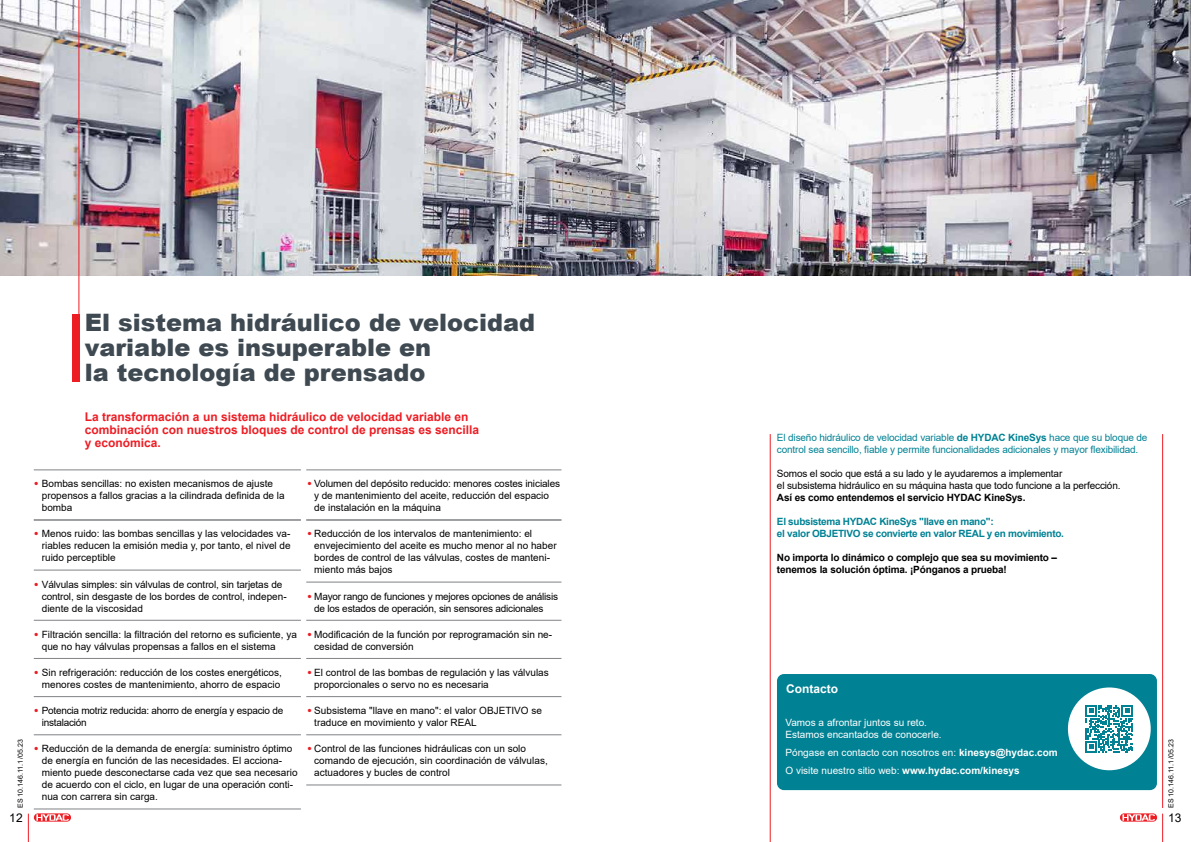
<style>
.page{position:relative;width:1191px;height:842px;background:#fff}
.page>*{position:absolute;margin:0;border:0;box-sizing:border-box;transform-origin:0 0}
.t1{font:900 24px/25px "Arial";color:#3e4951}
.t2{font:700 12px/13px "Arial";color:#ed1d24}
.t3{font:700 12px "Arial";color:#fff}
.t4{font:12px "Arial";color:#000}
.t5{font:10px/12px "Arial";color:#000}
.t6{font:10px/12px "Arial";color:#fff}
.t7{font:10px/12px "Arial";letter-spacing:-.015em;color:#008294}
.t8{font:700 10px/12px "Arial";letter-spacing:-.015em;color:#000}
.t9{font:10px/12px "Arial";letter-spacing:-.02em;color:#000}
.t10{font:700 10px/12px "Arial";letter-spacing:-.03em;color:#008294}
.t11{font:10px/12px "Arial";letter-spacing:-.025em;color:#000}
.t12{font:7px "Arial";color:#000}
.s1{font-weight:900;color:#ed1d24}
.s2{font-weight:700}
</style>
<div class="page">
<img style="left:0;top:0;width:1191px;height:276px">
<hr style="left:78px;top:0;width:1px;height:381px;background:#ed1d24">
<div style="left:72px;top:314px;width:7px;height:67px;background:#ed1d24"></div>
<hr style="left:306px;top:470px;width:255px;height:1px;background:#808285">
<hr style="left:306px;top:520px;width:255px;height:1px;background:#808285">
<hr style="left:306px;top:582px;width:255px;height:1px;background:#808285">
<hr style="left:306px;top:620px;width:255px;height:1px;background:#808285">
<hr style="left:306px;top:658px;width:255px;height:1px;background:#808285">
<hr style="left:306px;top:696px;width:255px;height:1px;background:#808285">
<hr style="left:306px;top:734px;width:255px;height:1px;background:#808285">
<hr style="left:306px;top:785px;width:255px;height:1px;background:#808285">
<hr style="left:34px;top:470px;width:267px;height:1px;background:#808285">
<hr style="left:34px;top:520px;width:267px;height:1px;background:#808285">
<hr style="left:34px;top:570px;width:267px;height:1px;background:#808285">
<hr style="left:34px;top:620px;width:267px;height:1px;background:#808285">
<hr style="left:34px;top:658px;width:267px;height:1px;background:#808285">
<hr style="left:34px;top:696px;width:267px;height:1px;background:#808285">
<hr style="left:34px;top:734px;width:267px;height:1px;background:#808285">
<hr style="left:34px;top:809px;width:267px;height:1px;background:#808285">
<hr style="left:1162px;top:434px;width:1px;height:374px;background:#ed1d24">
<hr style="left:770px;top:434px;width:1px;height:408px;background:#ed1d24">
<div style="left:777px;top:674px;width:380px;height:116px;background:#008294;border-radius:7px"></div>
<div style="left:1068px;top:687px;width:82px;height:83px;background:#fff;border-radius:50%"></div>
<svg style="left:1085px;top:705px;width:48px;height:48px"></svg>
<svg style="left:28px;top:814px;width:1px;height:28px"></svg>
<svg style="left:1162px;top:814px;width:1px;height:28px"></svg>
<svg style="left:34px;top:813px;width:37px;height:9px"></svg>
<svg style="left:36px;top:814px;width:33px;height:7px"></svg>
<div style="left:1119px;top:813px;width:38px;height:9px;border:1px solid #fff;border-radius:4px"></div>
<svg style="left:1120px;top:813px;width:37px;height:9px"></svg>
<svg style="left:1122px;top:814px;width:32px;height:7px"></svg>
<h1 class="t1" style="left:85px;top:309px;width:452px">El sistema hidráulico de velocidad variable es insuperable en<br>la tecnología de prensado</h1>
<p class="t2" style="left:85px;top:411px;width:396px">La transformación a un sistema hidráulico de velocidad variable en combinación con nuestros bloques de control de prensas es sencilla y económica.</p>
<p class="t5" style="left:314px;top:478px;width:247px;text-indent:-7px"><span class="s1">•</span> Volumen del depósito reducido: menores costes iniciales y de mantenimiento del aceite, reducción del espacio de instalación en la máquina</p>
<p class="t5" style="left:314px;top:528px;width:244px;text-indent:-7px"><span class="s1">•</span> Reducción de los intervalos de mantenimiento: el envejecimiento del aceite es mucho menor al no haber bordes de control de las válvulas, costes de manteni&shy;miento más bajos</p>
<p class="t9" style="left:314px;top:590px;width:245px;text-indent:-7px"><span class="s1">•</span> Mayor rango de funciones y mejores opciones de análisis de los estados de operación, sin sensores adicionales</p>
<p class="t5" style="left:314px;top:628px;width:239px;text-indent:-7px"><span class="s1">•</span> Modificación de la función por reprogramación sin ne&shy;cesidad de conversión</p>
<p class="t5" style="left:314px;top:666px;width:236px;text-indent:-7px"><span class="s1">•</span> El control de las bombas de regulación y las válvulas proporcionales o servo no es necesaria</p>
<p class="t5" style="left:314px;top:704px;width:229px;text-indent:-7px"><span class="s1">•</span> Subsistema "llave en mano": el valor OBJETIVO se traduce en movimiento y valor REAL</p>
<p class="t5" style="left:314px;top:743px;width:235px;text-indent:-7px"><span class="s1">•</span> Control de las funciones hidráulicas con un solo comando de ejecución, sin coordinación de válvulas, actuadores y bucles de control</p>
<p class="t7" style="left:777px;top:432px;width:372px">El diseño hidráulico de velocidad variable <span class="s2">de HYDAC KineSys</span> hace que su bloque de control sea sencillo, fiable y permite funcionalidades adicionales y mayor flexibilidad.</p>
<p class="t5" style="left:777px;top:468px;width:345px">Somos el socio que está a su lado y le ayudaremos a implementar<br>el subsistema hidráulico en su máquina hasta que todo funcione a la perfección.</p>
<p class="t8" style="left:777px;top:492px;width:250px">Así es como entendemos el servicio HYDAC KineSys.</p>
<p class="t10" style="left:777px;top:516px;width:288px">El subsistema HYDAC KineSys "llave en mano":<br>el valor OBJETIVO se convierte en valor REAL y en movimiento.</p>
<p class="t8" style="left:777px;top:552px;width:282px">No importa lo dinámico o complejo que sea su movimiento – tenemos la solución óptima. ¡Pónganos a prueba!</p>
<p class="t5" style="left:42px;top:478px;width:244px;text-indent:-8px"><span class="s1">•</span> Bombas sencillas: no existen mecanismos de ajuste propensos a fallos gracias a la cilindrada definida de la bomba</p>
<p class="t5" style="left:42px;top:528px;width:250px;text-align:justify;text-indent:-8px"><span class="s1">•</span> Menos ruido: las bombas sencillas y las velocidades va&shy;riables reducen la emisión media y, por tanto, el nivel de ruido perceptible</p>
<p class="t5" style="left:42px;top:578px;width:246px;text-indent:-8px"><span class="s1">•</span> Válvulas simples: sin válvulas de control, sin tarjetas de control, sin desgaste de los bordes de control, indepen&shy;diente de la viscosidad</p>
<p class="t5" style="left:42px;top:628px;width:257px;text-indent:-8px"><span class="s1">•</span> Filtración sencilla: la filtración del retorno es suficiente, ya que no hay válvulas propensas a fallos en el sistema</p>
<p class="t5" style="left:34px;top:666px;width:250px;text-align:right"><span class="s1">•</span> Sin refrigeración: reducción de los costes energéticos, menores costes de mantenimiento, ahorro de espacio</p>
<p class="t11" style="left:42px;top:704px;width:243px;text-indent:-8px"><span class="s1">•</span> Potencia motriz reducida: ahorro de energía y espacio de instalación</p>
<p class="t5" style="left:42px;top:743px;width:257px;text-indent:-8px"><span class="s1">•</span> Reducción de la demanda de energía: suministro óptimo de energía en función de las necesidades. El acciona&shy;miento puede desconectarse cada vez que sea necesario de acuerdo con el ciclo, en lugar de una operación conti&shy;nua con carrera sin carga.</p>
<p class="t3" style="left:786px;top:681px;width:53px">Contacto</p>
<p class="t6" style="left:785px;top:717px;width:158px">Vamos a afrontar juntos su reto.<br>Estamos encantados de conocerle.</p>
<p class="t6" style="left:785px;top:743px;width:274px;line-height:17.7px">Póngase en contacto con nosotros en: <span class="s2">kinesys@hydac.com<br></span>O visite nuestro sitio web: <span class="s2">www.hydac.com/kinesys</span></p>
<p class="t12" style="left:15px;top:808px;width:70px;rotate:-90deg">ES 10.146.11.1/05.23</p>
<p class="t12" style="left:1166px;top:808px;width:70px;rotate:-90deg">ES 10.146.11.1/05.23</p>
<p class="t4" style="left:9px;top:810px;width:15px">12</p>
<p class="t4" style="left:1168px;top:810px;width:15px">13</p>
</div>
